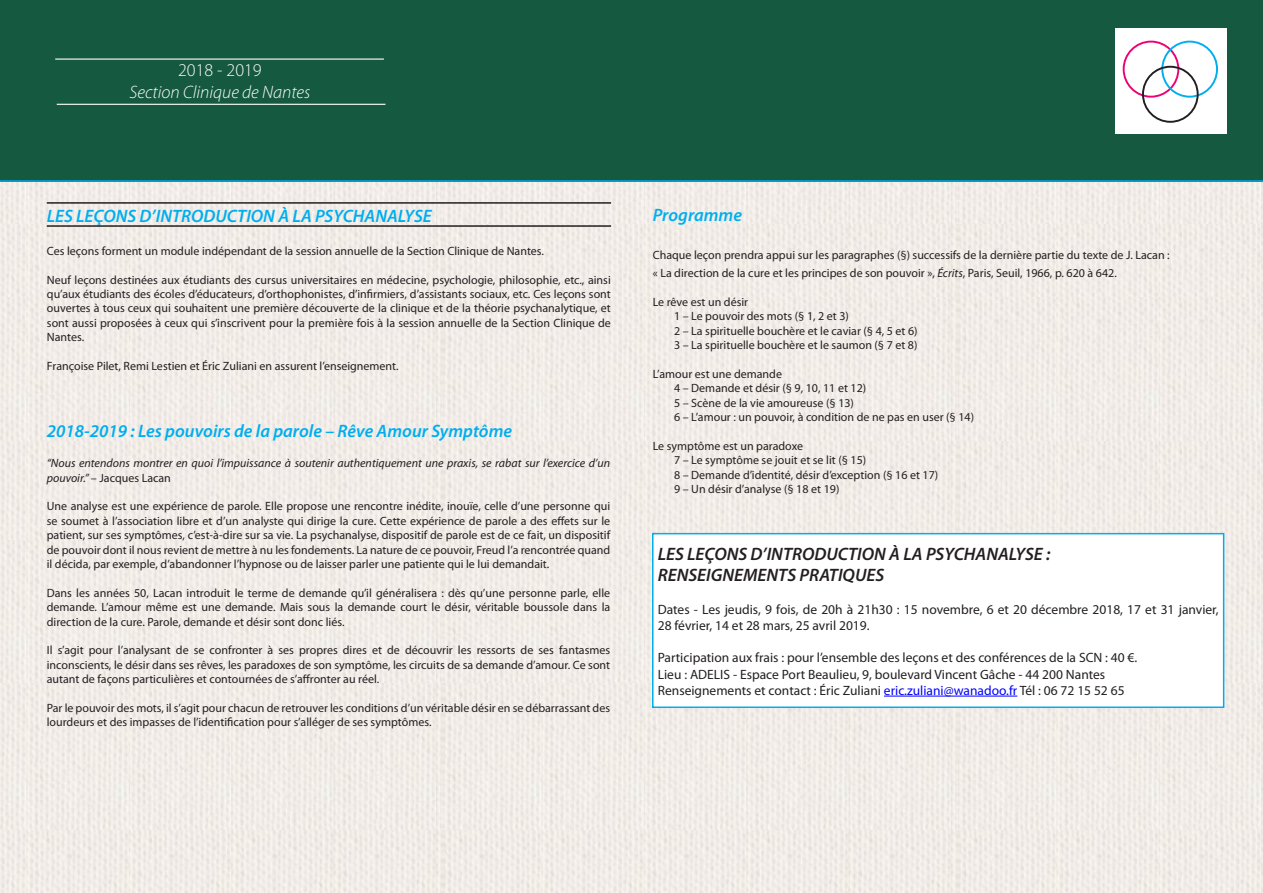
<style>
.page{position:relative;width:1263px;height:893px;background:#fff}
.page>*{position:absolute;margin:0;border:0;box-sizing:border-box;transform-origin:0 0}
.t1{font:italic 600 18px "Myriad Pro";color:#00aeef}
.t2{font:italic 600 18px/21.6px "Myriad Pro";color:#231f20}
.t3{font:italic 300 18px "Myriad Pro";color:#fff}
.t4{font:300 18px "Myriad Pro";color:#fff}
.t5{font:13.5px/16.2px "Myriad Pro";color:#231f20}
.t6{font:12px/14.4px "Myriad Pro";color:#231f20}
.t7{font:italic 12px/14.4px "Myriad Pro";color:#231f20}
.s1{font-style:normal}
.s2{font-style:italic}
.s3{color:#00f}
</style>
<div class="page">
<div style="left:0;top:182px;width:443px;height:116px;background:#f1ece8"></div>
<div style="left:443px;top:182px;width:516px;height:116px;background:#f1ece8"></div>
<div style="left:959px;top:182px;width:304px;height:116px;background:#f1ece8"></div>
<div style="left:0;top:298px;width:443px;height:242px;background:#f1ece8"></div>
<div style="left:443px;top:298px;width:516px;height:242px;background:#f1ece7"></div>
<div style="left:959px;top:298px;width:304px;height:242px;background:#f1ece8"></div>
<div style="left:0;top:540px;width:443px;height:353px;background:#f1ece8"></div>
<div style="left:443px;top:540px;width:516px;height:353px;background:#f1ece8"></div>
<div style="left:959px;top:540px;width:304px;height:353px;background:#f1ece8"></div>
<div style="left:0;top:0;width:1263px;height:182px;background:#145940"></div>
<hr style="left:55px;top:59px;width:329px;height:1px;background:#fff">
<hr style="left:57px;top:104px;width:328px;height:1px;background:#fff">
<div style="left:1115px;top:28px;width:111px;height:105px;background:#fff"></div>
<div style="left:1123px;top:41px;width:56px;height:57px;border:2px solid #ed0274;border-radius:50%"></div>
<div style="left:1161px;top:41px;width:57px;height:57px;border:2px solid #00aeef;border-radius:50%"></div>
<div style="left:1142px;top:66px;width:57px;height:57px;border:2px solid #231f20;border-radius:50%"></div>
<hr style="left:47px;top:202px;width:564px;height:2px;background:#231f20">
<hr style="left:47px;top:225px;width:564px;height:2px;background:#231f20">
<div style="left:653px;top:534px;width:571px;height:173px;background:#fff"></div>
<hr style="left:884px;top:696px;width:133px;height:1px;background:#00f">
<div style="left:652px;top:533px;width:572px;height:175px;border:2px solid #00aeef"></div>
<h1 class="t4" style="left:178px;top:60px;width:85px">2018 - 2019</h1>
<h1 class="t3" style="left:129px;top:81px;width:183px">Section Clinique de Nantes</h1>
<h1 class="t1" style="left:47px;top:204px;width:387px">LES LEÇONS D’INTRODUCTION À LA PSYCHANALYSE</h1>
<p class="t6" style="left:47px;top:243px;width:498px">Ces leçons forment un module indépendant de la session annuelle de la Section Clinique de Nantes.</p>
<p class="t6" style="left:47px;top:272px;width:565px;text-align:justify">Neuf leçons destinées aux étudiants des cursus universitaires en médecine, psychologie, philosophie, etc., ainsi qu’aux étudiants des écoles d’éducateurs, d’orthophonistes, d’infirmiers, d’assistants sociaux, etc. Ces leçons sont ouvertes à tous ceux qui souhaitent une première découverte de la clinique et de la théorie psychanalytique, et sont aussi proposées à ceux qui s’inscrivent pour la première fois à la session annuelle de la Section Clinique de Nantes.</p>
<p class="t6" style="left:47px;top:359px;width:353px">Françoise Pilet, Remi Lestien et Éric Zuliani en assurent l’enseignement.</p>
<h1 class="t1" style="left:47px;top:419px;width:467px">2018-2019 : Les pouvoirs de la parole – Rêve Amour Symptôme</h1>
<p class="t7" style="left:47px;top:456px;width:565px">“Nous entendons montrer en quoi l’impuissance à soutenir authentiquement une praxis, se rabat sur l’exercice d’un pouvoir.” <span class="s1">– Jacques Lacan</span></p>
<p class="t6" style="left:47px;top:499px;width:565px;text-align:justify">Une analyse est une expérience de parole. Elle propose une rencontre inédite, inouïe, celle d’une personne qui se soumet à l’association libre et d’un analyste qui dirige la cure. Cette expérience de parole a des effets sur le patient, sur ses symptômes, c’est-à-dire sur sa vie. La psychanalyse, dispositif de parole est de ce fait, un dispositif de pouvoir dont il nous revient de mettre à nu les fondements. La nature de ce pouvoir, Freud l’a rencontrée quand il décida, par exemple, d’abandonner l’hypnose ou de laisser parler une patiente qui le lui demandait.</p>
<p class="t6" style="left:47px;top:585px;width:565px;text-align:justify">Dans les années 50, Lacan introduit le terme de demande qu’il généralisera : dès qu’une personne parle, elle demande. L’amour même est une demande. Mais sous la demande court le désir, véritable boussole dans la direction de la cure. Parole, demande et désir sont donc liés.</p>
<p class="t6" style="left:47px;top:643px;width:565px;text-align:justify">Il s’agit pour l’analysant de se confronter à ses propres dires et de découvrir les ressorts de ses fantasmes inconscients, le désir dans ses rêves, les paradoxes de son symptôme, les circuits de sa demande d’amour. Ce sont autant de façons particulières et contournées de s’affronter au réel.</p>
<p class="t6" style="left:47px;top:701px;width:565px">Par le pouvoir des mots, il s’agit pour chacun de retrouver les conditions d’un véritable désir en se débarrassant des lourdeurs et des impasses de l’identification pour s’alléger de ses symptômes.</p>
<h1 class="t1" style="left:653px;top:203px;width:91px">Programme</h1>
<p class="t6" style="left:653px;top:246px;width:518px;line-height:18px">Chaque leçon prendra appui sur les paragraphes (§) successifs de la dernière partie du texte de J. Lacan : « La direction de la cure et les principes de son pouvoir », <span class="s2">Écrits</span>, Paris, Seuil, 1966, p. 620 à 642.</p>
<p class="t6" style="left:674px;top:294px;width:245px;text-indent:-21px">Le rêve est un désir<br>1 – Le pouvoir des mots (§ 1, 2 et 3)<br>2 – La spirituelle bouchère et le caviar (§ 4, 5 et 6)<br>3 – La spirituelle bouchère et le saumon (§ 7 et 8)</p>
<p class="t6" style="left:674px;top:366px;width:302px;text-indent:-21px">L’amour est une demande<br>4 – Demande et désir (§ 9, 10, 11 et 12)<br>5 – Scène de la vie amoureuse (§ 13)<br>6 – L’amour : un pouvoir, à condition de ne pas en user (§ 14)</p>
<p class="t6" style="left:674px;top:438px;width:266px;text-indent:-21px">Le symptôme est un paradoxe<br>7 – Le symptôme se jouit et se lit (§ 15)<br>8 – Demande d’identité, désir d’exception (§ 16 et 17)<br>9 – Un désir d’analyse (§ 18 et 19)</p>
<h1 class="t2" style="left:658px;top:542px;width:394px">LES LEÇONS D’INTRODUCTION À LA PSYCHANALYSE :<br>RENSEIGNEMENTS PRATIQUES</h1>
<p class="t5" style="left:658px;top:601px;width:562px">Dates - Les jeudis, 9 fois, de 20h à 21h30 : 15 novembre, 6 et 20 décembre 2018, 17 et 31 janvier,<br>28 février, 14 et 28 mars, 25 avril 2019.</p>
<p class="t5" style="left:658px;top:649px;width:481px">Participation aux frais : pour l’ensemble des leçons et des conférences de la SCN : 40 €.<br>Lieu : ADELIS - Espace Port Beaulieu, 9, boulevard Vincent Gâche - 44 200 Nantes<br>Renseignements et contact : Éric Zuliani <span class="s3">eric.zuliani@wanadoo.fr</span> Tél : 06 72 15 52 65</p>
</div>
